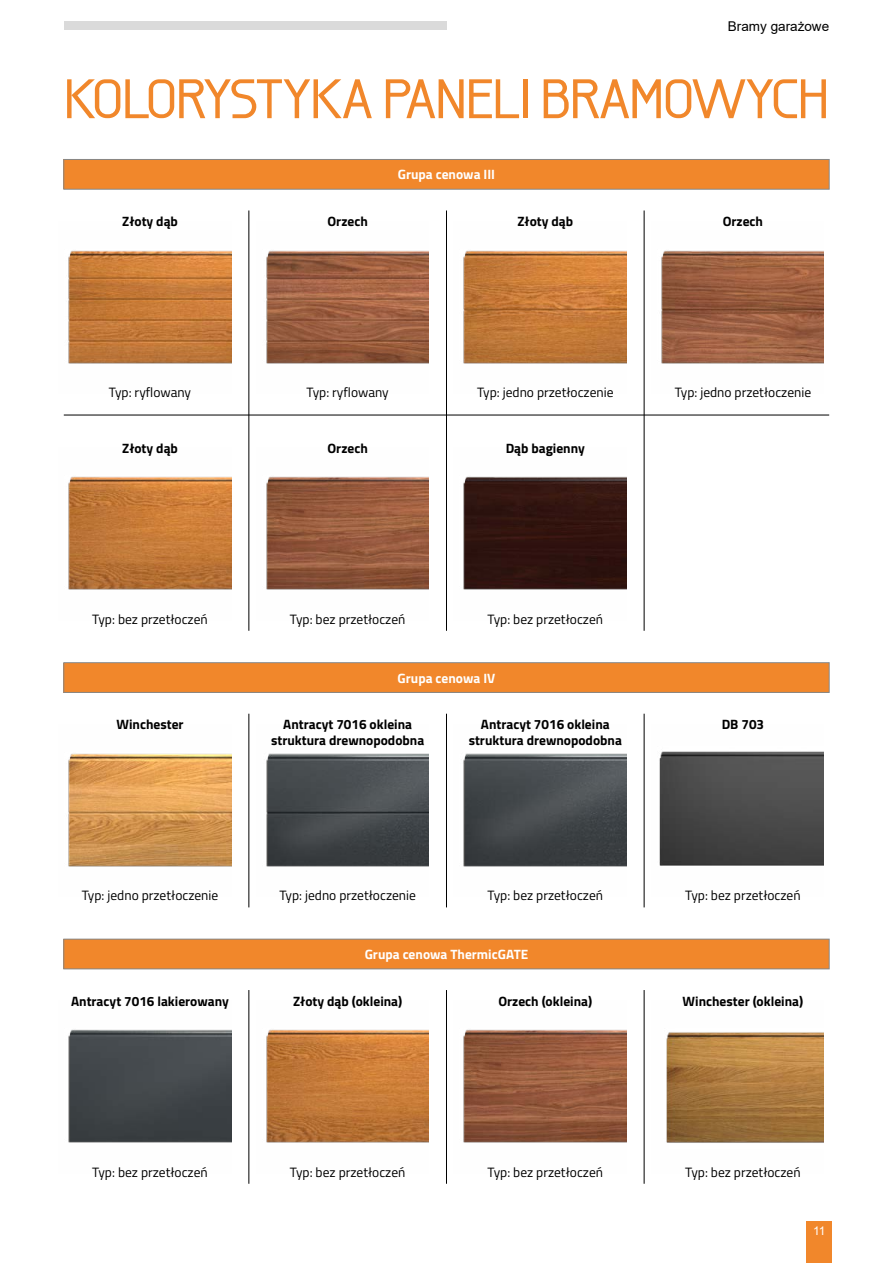
<style>
.page{position:relative;width:893px;height:1263px;background:#fff}
.page>*{position:absolute;margin:0;border:0;box-sizing:border-box;transform-origin:0 0}
.t1{font:500 55.5px "Galette";letter-spacing:-.02em;color:#f1872b}
.t2{font:13.5px "Titillium";color:#000}
.t3{font:700 13.5px/16.2px "Titillium";color:#000;text-align:center}
.t4{font:700 13.5px "Titillium";color:#fff}
.t5{font:13.5px "Arial";color:#000}
.t6{font:12px "Arial";color:#fff}
</style>
<div class="page">
<div style="left:806px;top:1222px;width:26px;height:41px;background:#f1872b"></div>
<div style="left:64px;top:21px;width:382px;height:9px;background:#dadada"></div>
<img style="left:68px;top:1029px;width:163px;height:114px">
<img style="left:659px;top:751px;width:165px;height:115px">
<div style="left:64px;top:159px;width:765px;height:30px;background:#f1872b"></div>
<div style="left:64px;top:159px;width:765px;height:30px;border:1px solid #878787"></div>
<div style="left:64px;top:663px;width:765px;height:29px;background:#f1872b"></div>
<div style="left:64px;top:662px;width:765px;height:31px;border:1px solid #878787"></div>
<div style="left:64px;top:939px;width:765px;height:30px;background:#f1872b"></div>
<div style="left:64px;top:939px;width:765px;height:30px;border:1px solid #878787"></div>
<hr style="left:446px;top:714px;width:1px;height:193px;background:#000">
<hr style="left:446px;top:990px;width:1px;height:194px;background:#000">
<hr style="left:249px;top:714px;width:1px;height:193px;background:#000">
<hr style="left:249px;top:990px;width:1px;height:194px;background:#000">
<hr style="left:644px;top:714px;width:1px;height:193px;background:#000">
<hr style="left:644px;top:990px;width:1px;height:194px;background:#000">
<img style="left:463px;top:753px;width:163px;height:114px">
<img style="left:463px;top:476px;width:163px;height:114px">
<img style="left:68px;top:250px;width:163px;height:114px">
<img style="left:266px;top:250px;width:163px;height:114px">
<img style="left:463px;top:250px;width:163px;height:114px">
<img style="left:68px;top:476px;width:163px;height:114px">
<img style="left:266px;top:1029px;width:163px;height:114px">
<img style="left:661px;top:250px;width:163px;height:114px">
<img style="left:266px;top:476px;width:163px;height:114px">
<img style="left:463px;top:1029px;width:163px;height:114px">
<hr style="left:64px;top:415px;width:765px;height:1px;background:#000">
<hr style="left:446px;top:210px;width:1px;height:421px;background:#000">
<hr style="left:249px;top:210px;width:1px;height:421px;background:#000">
<hr style="left:644px;top:210px;width:1px;height:421px;background:#000">
<img style="left:68px;top:753px;width:163px;height:114px">
<img style="left:666px;top:1032px;width:158px;height:111px">
<img style="left:266px;top:753px;width:163px;height:114px">
<p class="t5" style="left:728px;top:17px;width:103px">Bramy garażowe</p>
<h1 class="t1" style="left:64px;top:65px;width:767px">KOLORYSTYKA PANELI BRAMOWYCH</h1>
<p class="t3" style="left:122px;top:213px;width:57px">Złoty dąb</p>
<p class="t3" style="left:327px;top:213px;width:42px">Orzech</p>
<p class="t4" style="left:398px;top:164px;width:99px">Grupa cenowa III</p>
<p class="t3" style="left:517px;top:213px;width:57px">Złoty dąb</p>
<p class="t3" style="left:723px;top:213px;width:42px">Orzech</p>
<p class="t2" style="left:109px;top:383px;width:84px">Typ: ryflowany</p>
<p class="t2" style="left:307px;top:383px;width:84px">Typ: ryflowany</p>
<p class="t2" style="left:477px;top:383px;width:138px">Typ: jedno przetłoczenie</p>
<p class="t2" style="left:675px;top:383px;width:138px">Typ: jedno przetłoczenie</p>
<p class="t3" style="left:122px;top:439px;width:57px">Złoty dąb</p>
<p class="t3" style="left:327px;top:439px;width:42px">Orzech</p>
<p class="t3" style="left:506px;top:439px;width:81px">Dąb bagienny</p>
<p class="t2" style="left:92px;top:609px;width:117px">Typ: bez przetłoczeń</p>
<p class="t2" style="left:290px;top:609px;width:117px">Typ: bez przetłoczeń</p>
<p class="t2" style="left:488px;top:609px;width:117px">Typ: bez przetłoczeń</p>
<p class="t4" style="left:398px;top:667px;width:99px">Grupa cenowa IV</p>
<p class="t3" style="left:117px;top:716px;width:69px">Winchester</p>
<p class="t3" style="left:271px;top:715px;width:155px">Antracyt 7016 okleina struktura drewnopodobna</p>
<p class="t3" style="left:469px;top:715px;width:155px">Antracyt 7016 okleina struktura drewnopodobna</p>
<p class="t3" style="left:722px;top:716px;width:44px">DB 703</p>
<p class="t2" style="left:82px;top:886px;width:138px">Typ: jedno przetłoczenie</p>
<p class="t2" style="left:279px;top:886px;width:138px">Typ: jedno przetłoczenie</p>
<p class="t2" style="left:488px;top:886px;width:117px">Typ: bez przetłoczeń</p>
<p class="t2" style="left:685px;top:886px;width:117px">Typ: bez przetłoczeń</p>
<p class="t4" style="left:365px;top:944px;width:165px">Grupa cenowa ThermicGATE</p>
<p class="t3" style="left:71px;top:992px;width:159px">Antracyt 7016 lakierowany</p>
<p class="t3" style="left:293px;top:992px;width:111px">Złoty dąb (okleina)</p>
<p class="t3" style="left:498px;top:992px;width:95px">Orzech (okleina)</p>
<p class="t3" style="left:683px;top:992px;width:122px">Winchester (okleina)</p>
<p class="t2" style="left:92px;top:1162px;width:117px">Typ: bez przetłoczeń</p>
<p class="t2" style="left:290px;top:1162px;width:117px">Typ: bez przetłoczeń</p>
<p class="t2" style="left:488px;top:1162px;width:117px">Typ: bez przetłoczeń</p>
<p class="t2" style="left:685px;top:1162px;width:117px">Typ: bez przetłoczeń</p>
<p class="t6" style="left:813px;top:1223px;width:14px">11</p>
</div>
